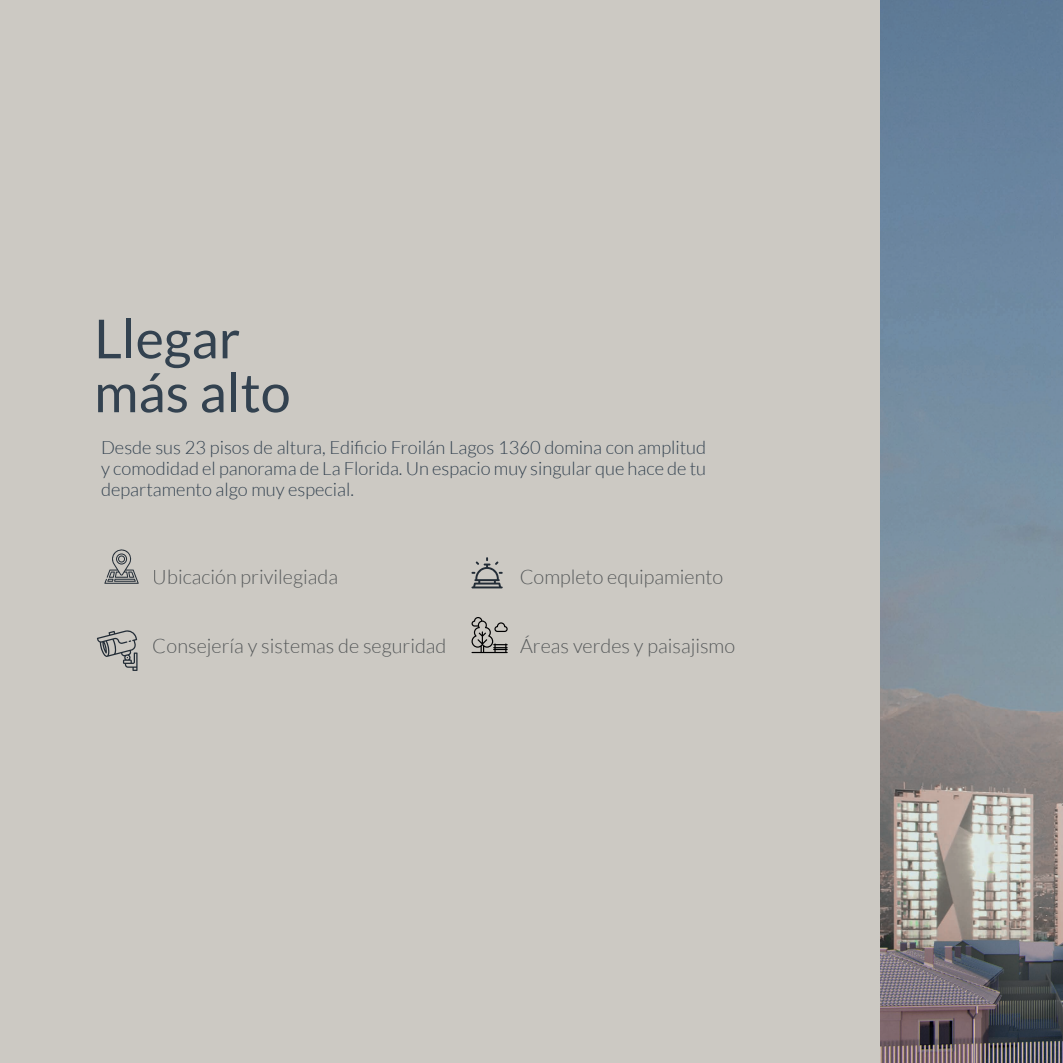
<style>
.page{position:relative;width:1063px;height:1063px;background:#fff}
.page>*{position:absolute;margin:0;border:0;box-sizing:border-box;transform-origin:0 0}
.t1{font:53.85px/53.8px "Lato";color:#334250}
.t2{font:300 19.95px "Lato";color:#575a5b}
.t3{font:300 18.3px/21px "Lato";color:#334250;text-align:justify}
</style>
<div class="page">
<div style="left:0;top:0;width:977px;height:1063px;background:#ccc9c3"></div>
<img style="left:880px;top:0;width:183px;height:1063px">
<svg style="left:104px;top:549px;width:35px;height:35px"></svg>
<svg style="left:97px;top:630px;width:41px;height:41px"></svg>
<svg style="left:471px;top:557px;width:32px;height:31px"></svg>
<svg style="left:471px;top:617px;width:37px;height:36px"></svg>
<h1 class="t1" style="left:94px;top:312px;width:198px">Llegar más alto</h1>
<p class="t3" style="left:101px;top:437px;width:607px">Desde sus 23 pisos de altura, Edificio Froilán Lagos 1360 domina con amplitud y comodidad el panorama de La Florida. Un espacio muy singular que hace de tu departamento algo muy especial.</p>
<p class="t2" style="left:153px;top:566px;width:187px">Ubicación privilegiada</p>
<p class="t2" style="left:153px;top:635px;width:295px">Consejería y sistemas de seguridad</p>
<p class="t2" style="left:520px;top:566px;width:205px">Completo equipamiento</p>
<p class="t2" style="left:520px;top:635px;width:217px">Áreas verdes y paisajismo</p>
</div>
